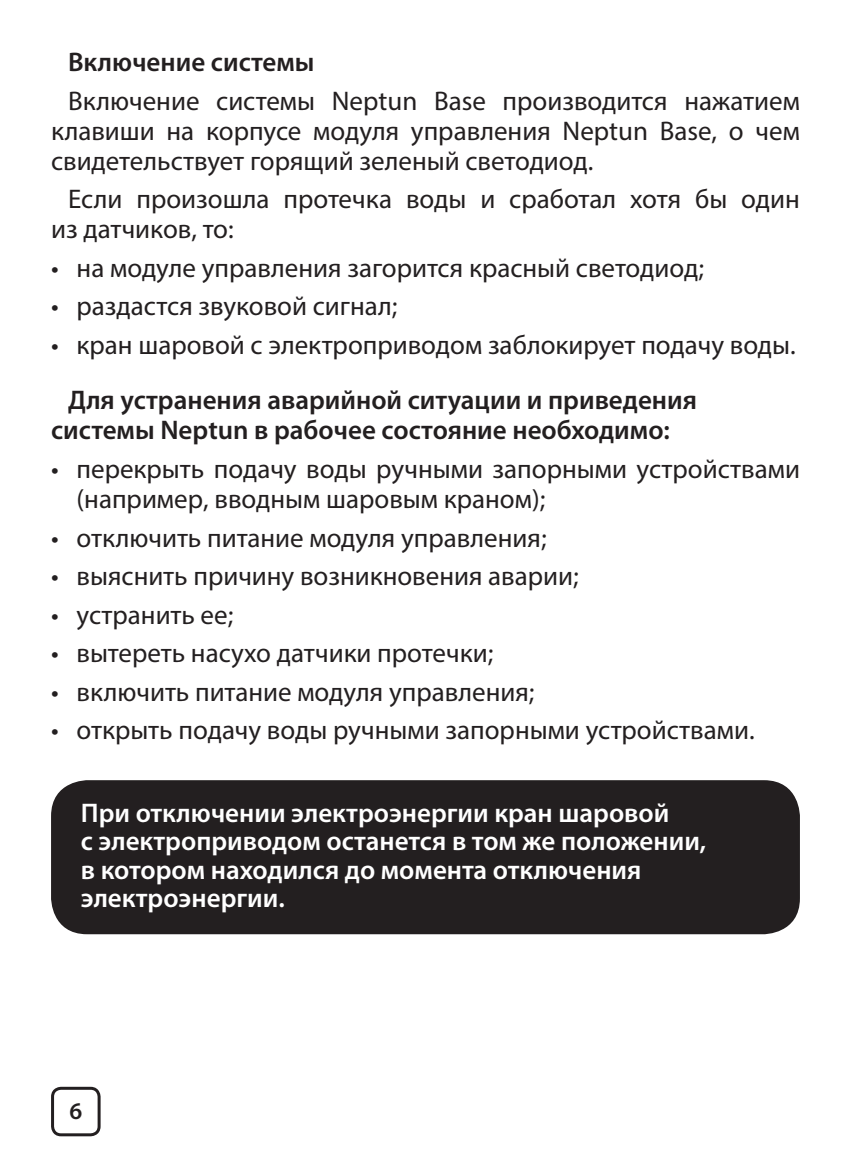
<style>
.page{position:relative;width:851px;height:1174px;background:#fff}
.page>*{position:absolute;margin:0;border:0;box-sizing:border-box;transform-origin:0 0}
.t1{font:27px/30px "Myriad Pro";color:#231f20}
.t2{font:600 27px/28.5px "Myriad Pro";color:#fff}
.t3{font:600 27px/30px "Myriad Pro";color:#231f20}
.t4{font:600 24px "Myriad Pro";color:#231f20}
</style>
<div class="page">
<div style="left:51px;top:1086px;width:50px;height:50px;border:3px solid #231f20;border-radius:9px"></div>
<div style="left:51px;top:780px;width:748px;height:154px;background:#231f20;border-radius:36px"></div>
<p class="t3" style="left:68px;top:48px;width:248px">Включение системы</p>
<p class="t1" style="left:51px;top:85px;width:750px;text-align:justify;text-indent:17px">Включение системы Neptun Base производится нажатием клавиши на корпусе модуля управления Neptun Base, о чем свидетельствует горящий зеленый светодиод.</p>
<p class="t1" style="left:51px;top:184px;width:750px;text-indent:17px">Если произошла протечка воды и сработал хотя бы один из датчиков, то:</p>
<p class="t1" style="left:51px;top:252px;width:654px">• на модуле управления загорится красный светодиод;</p>
<p class="t1" style="left:51px;top:291px;width:347px">• раздастся звуковой сигнал;</p>
<p class="t1" style="left:51px;top:329px;width:746px">• кран шаровой с электроприводом заблокирует подачу воды.</p>
<p class="t3" style="left:51px;top:386px;width:647px;text-indent:17px">Для устранения аварийной ситуации и приведения системы Neptun в рабочее состояние необходимо:</p>
<p class="t1" style="left:77px;top:453px;width:724px;text-indent:-26px">• перекрыть подачу воды ручными запорными устройствами (например, вводным шаровым краном);</p>
<p class="t1" style="left:51px;top:522px;width:497px">• отключить питание модуля управления;</p>
<p class="t1" style="left:51px;top:560px;width:529px">• выяснить причину возникновения аварии;</p>
<p class="t1" style="left:51px;top:599px;width:184px">• устранить ее;</p>
<p class="t1" style="left:51px;top:637px;width:443px">• вытереть насухо датчики протечки;</p>
<p class="t1" style="left:51px;top:676px;width:485px">• включить питание модуля управления;</p>
<p class="t1" style="left:51px;top:714px;width:705px">• открыть подачу воды ручными запорными устройствами.</p>
<p class="t2" style="left:81px;top:799px;width:627px">При отключении электроэнергии кран шаровой<br>с электроприводом останется в том же положении, в котором находился до момента отключения электроэнергии.</p>
<p class="t4" style="left:70px;top:1097px;width:14px">6</p>
</div>
